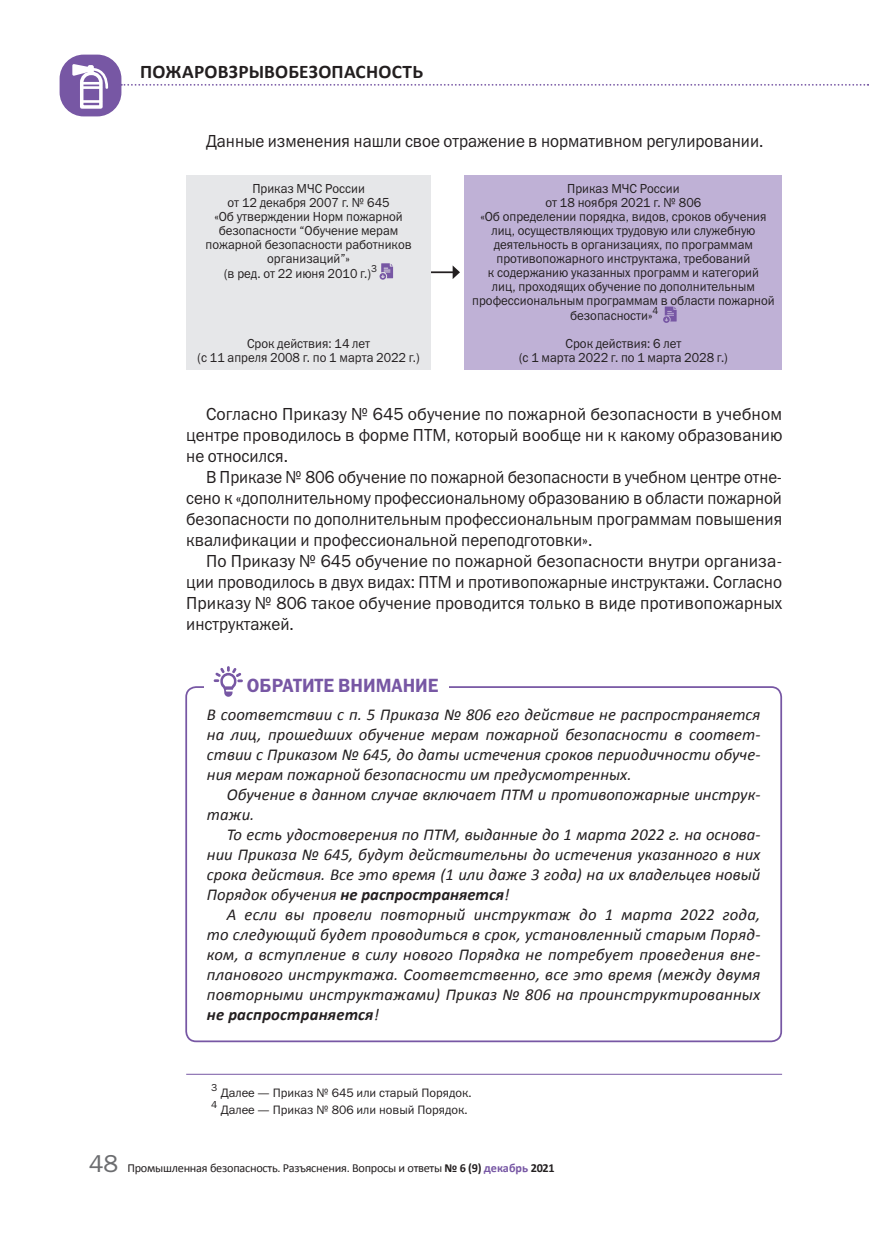
<style>
.page{position:relative;width:869px;height:1241px;background:#fff}
.page>*{position:absolute;margin:0;border:0;box-sizing:border-box;transform-origin:0 0}
.t1{font:700 19.25px "Calibri";letter-spacing:.01em;color:#231f20}
.t2{font:19.25px "Franklin Gothic Demi C";color:#7757a4;scale:.95 1}
.t3{font:17.5px/21px "Franklin Gothic Book C";color:#231f20;text-align:justify}
.t4{font:17.5px/21px "Franklin Gothic Book C";color:#231f20;text-align:justify;scale:.93 1}
.t5{font:17.5px "Franklin Gothic Book C";color:#231f20;scale:.95 1}
.t6{font:italic 16.62px/19.9px "Calibri";color:#231f20;text-align:justify}
.t7{font:13.12px/14px "Franklin Gothic Book C";color:#231f20;text-align:center;scale:.95 1}
.t8{font:12.25px "Calibri";letter-spacing:-.02em;color:#231f20}
.t9{font:12.25px "Franklin Gothic Book C";color:#231f20}
.t10{font:10.15px "Franklin Gothic Book C";color:#231f20}
.s1{font-weight:700}
.s2{font-family:"Franklin Gothic Book C";font-size:24.5px;color:#6c6d70}
.s3{font-weight:700;color:#7757a4}
</style>
<div class="page">
<svg style="left:121px;top:84px;width:747px;height:2px"></svg>
<div style="left:60px;top:55px;width:61px;height:61px;background:#7757a4;border-radius:24px"></div>
<svg style="left:72px;top:64px;width:37px;height:45px"></svg>
<div style="left:88px;top:65px;width:6px;height:8px;background:#fff;border-radius:2px"></div>
<div style="left:186px;top:175px;width:245px;height:194px;background:#e6e7e9"></div>
<div style="left:464px;top:175px;width:317px;height:194px;background:#bfb1d6"></div>
<svg style="left:379px;top:263px;width:14px;height:16px"></svg>
<hr style="left:431px;top:271px;width:22px;height:2px;background:#231f20">
<svg style="left:452px;top:265px;width:8px;height:14px"></svg>
<svg style="left:663px;top:306px;width:13px;height:17px"></svg>
<div style="left:185px;top:686px;width:596px;height:356px;border:2px solid #7757a4;border-radius:10px"></div>
<div style="left:204px;top:662px;width:244px;height:41px;background:#fff"></div>
<svg style="left:213px;top:666px;width:30px;height:30px"></svg>
<hr style="left:186px;top:1073px;width:595px;height:1px;background:#7757a4">
<p class="t1" style="left:140px;top:59px;width:284px">ПОЖАРОВЗРЫВОБЕЗОПАСНОСТЬ</p>
<p class="t5" style="left:206px;top:131px;width:588px">Данные изменения нашли свое отражение в нормативном регулировании.</p>
<p class="t7" style="left:252px;top:181px;width:120px">Приказ МЧС России</p>
<p class="t7" style="left:227px;top:195px;width:172px">от 12 декабря 2007 г. № 645</p>
<p class="t7" style="left:214px;top:209px;width:200px">«Об утверждении Норм пожарной</p>
<p class="t7" style="left:219px;top:223px;width:190px">безопасности “Обучение мерам</p>
<p class="t7" style="left:205px;top:237px;width:218px">пожарной безопасности работников</p>
<p class="t7" style="left:267px;top:251px;width:89px">организаций”»</p>
<p class="t7" style="left:224px;top:266px;width:162px">(в ред. от 22 июня 2010 г.)<sup>3</sup></p>
<p class="t7" style="left:567px;top:181px;width:120px">Приказ МЧС России</p>
<p class="t7" style="left:545px;top:195px;width:165px">от 18 ноября 2021 г. № 806</p>
<p class="t7" style="left:480px;top:209px;width:302px">«Об определении порядка, видов, сроков обучения</p>
<p class="t7" style="left:491px;top:223px;width:279px">лиц, осуществляющих трудовую или служебную</p>
<p class="t7" style="left:493px;top:237px;width:274px">деятельность в организациях, по программам</p>
<p class="t7" style="left:496px;top:251px;width:268px">противопожарного инструктажа, требований</p>
<p class="t7" style="left:487px;top:265px;width:287px">к содержанию указанных программ и категорий</p>
<p class="t7" style="left:491px;top:279px;width:278px">лиц, проходящих обучение по дополнительным</p>
<p class="t7" style="left:472px;top:293px;width:320px">профессиональным программам в области пожарной</p>
<p class="t7" style="left:570px;top:308px;width:94px">безопасности»<sup>4</sup></p>
<p class="t7" style="left:519px;top:336px;width:221px">Срок действия: 6 лет<br>(с 1 марта 2022 г. по 1 марта 2028 г.)</p>
<p class="t7" style="left:197px;top:336px;width:235px">Срок действия: 14 лет<br>(с 11 апреля 2008 г. по 1 марта 2022 г.)</p>
<p class="t3" style="left:186px;top:403px;width:597px;text-indent:20px">Согласно Приказу № 645 обучение по пожарной безопасности в учебном центре проводилось в форме ПТМ, который вообще ни к какому образованию не относился.</p>
<p class="t4" style="left:186px;top:466px;width:642px;text-indent:20px">В Приказе № 806 обучение по пожарной безопасности в учебном центре отне&shy;сено к «дополнительному профессиональному образованию в области пожарной безопасности по дополнительным профессиональным программам повышения квалификации и профессиональной переподготовки».</p>
<p class="t3" style="left:186px;top:550px;width:597px;text-indent:20px">По Приказу № 645 обучение по пожарной безопасности внутри организа&shy;ции проводилось в двух видах: ПТМ и противопожарные инструктажи. Согласно Приказу № 806 такое обучение проводится только в виде противопожарных инструктажей.</p>
<p class="t2" style="left:247px;top:674px;width:203px">ОБРАТИТЕ ВНИМАНИЕ</p>
<p class="t6" style="left:207px;top:704px;width:554px">В соответствии с п. 5 Приказа № 806 его действие не распространяется на лиц, прошедших обучение мерам пожарной безопасности в соответ&shy;ствии с Приказом № 645, до даты истечения сроков периодичности обуче&shy;ния мерам пожарной безопасности им предусмотренных.</p>
<p class="t6" style="left:207px;top:784px;width:554px;text-indent:20px">Обучение в данном случае включает ПТМ и противопожарные инструк&shy;тажи.</p>
<p class="t6" style="left:207px;top:823px;width:554px;text-indent:20px">То есть удостоверения по ПТМ, выданные до 1 марта 2022 г. на основа&shy;нии Приказа № 645, будут действительны до истечения указанного в них срока действия. Все это время (1 или даже 3 года) на их владельцев новый Порядок обучения <span class="s1">не распространяется</span>!</p>
<p class="t6" style="left:207px;top:903px;width:554px;text-indent:20px">А если вы провели повторный инструктаж до 1 марта 2022 года, то следующий будет проводиться в срок, установленный старым Поряд&shy;ком, а вступление в силу нового Порядка не потребует проведения вне&shy;планового инструктажа. Соответственно, все это время (между двумя повторными инструктажами) Приказ № 806 на проинструктированных <span class="s1">не распространяется</span>!</p>
<p class="t10" style="left:211px;top:1081px;width:8px">3</p>
<p class="t9" style="left:221px;top:1085px;width:252px">Далее — Приказ № 645 или старый Порядок.</p>
<p class="t10" style="left:211px;top:1098px;width:8px">4</p>
<p class="t9" style="left:221px;top:1102px;width:248px">Далее — Приказ № 806 или новый Порядок.</p>
<p class="t8" style="left:89px;top:1160px;width:467px"><span class="s2">48</span> Промышленная безопасность. Разъяснения. Вопросы и ответы <span class="s1">№ 6 (9)</span> <span class="s3">декабрь</span> <span class="s1">2021</span></p>
</div>
